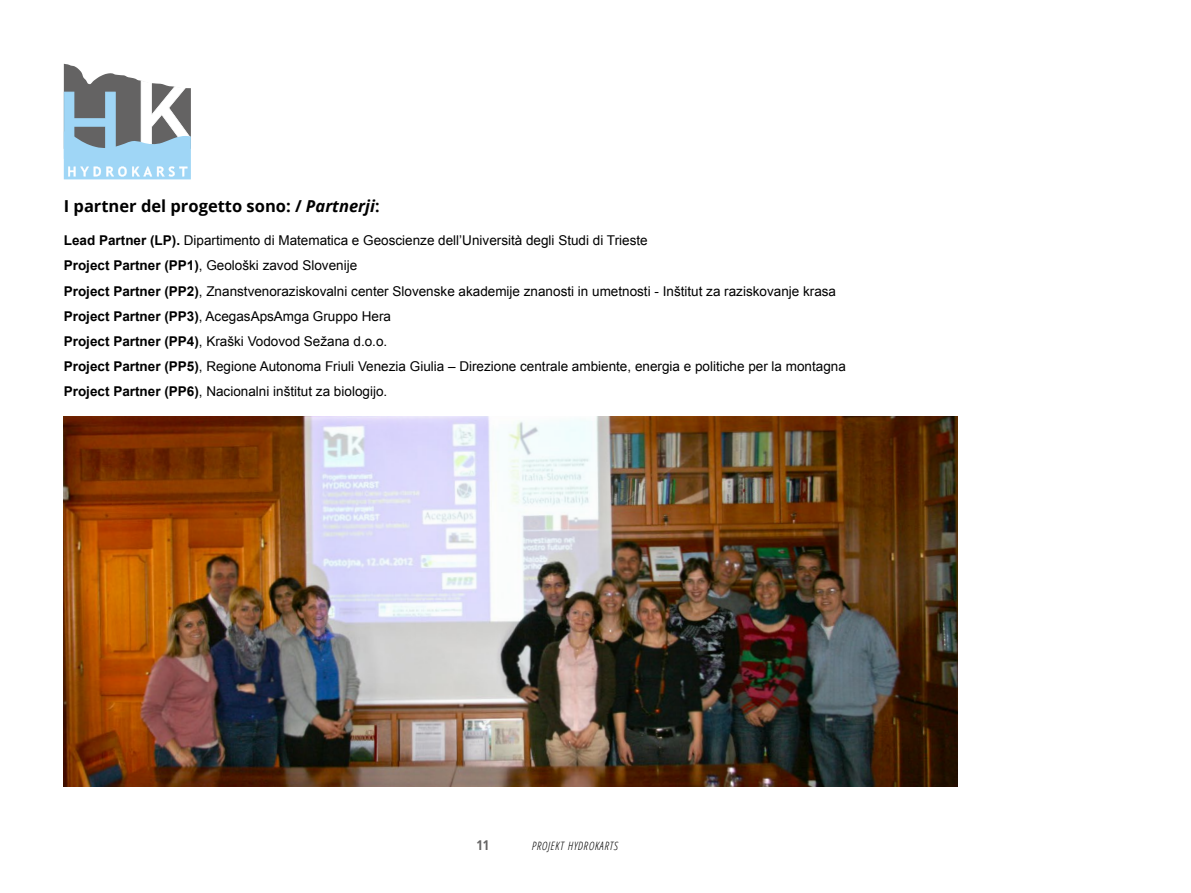
<style>
.page{position:relative;width:1191px;height:893px;background:#fff}
.page>*{position:absolute;margin:0;border:0;box-sizing:border-box;transform-origin:0 0}
.t1{font:700 16.5px "Open Sans";color:#000}
.t2{font:13.5px/25px "Arial";color:#000}
.t3{font:700 condensed 13.5px "Open Sans";color:#646363}
.t4{font:italic 300 condensed 11.55px "Open Sans";letter-spacing:.055em;color:#000}
.s1{font-style:italic}
.s2{font-stretch:condensed}
.s3{font-weight:700}
</style>
<div class="page">
<img style="left:64px;top:417px;width:893px;height:370px">
<svg style="left:64px;top:64px;width:127px;height:115px"></svg>
<p class="t1" style="left:64px;top:195px;width:317px">I partner del progetto sono: / <span class="s1">Partnerji</span><span class="s2">:</span></p>
<p class="t2" style="left:64px;top:228px;width:783px"><span class="s3">Lead Partner (LP).</span> Dipartimento di Matematica e Geoscienze dell’Università degli Studi di Trieste<br><span class="s3">Project Partner (PP1)</span>, Geološki zavod Slovenije<br><span class="s3">Project Partner (PP2)</span>, Znanstvenoraziskovalni center Slovenske akademije znanosti in umetnosti - Inštitut za raziskovanje krasa <span class="s3">Project Partner (PP3)</span>, AcegasApsAmga Gruppo Hera<br><span class="s3">Project Partner (PP4)</span>, Kraški Vodovod Sežana d.o.o.<br><span class="s3">Project Partner (PP5)</span>, Regione Autonoma Friuli Venezia Giulia – Direzione centrale ambiente, energia e politiche per la montagna <span class="s3">Project Partner (PP6)</span>, Nacionalni inštitut za biologijo.</p>
<p class="t3" style="left:476px;top:836px;width:14px">11</p>
<p class="t4" style="left:531px;top:838px;width:88px">PROJEKT HYDROKARTS</p>
</div>
